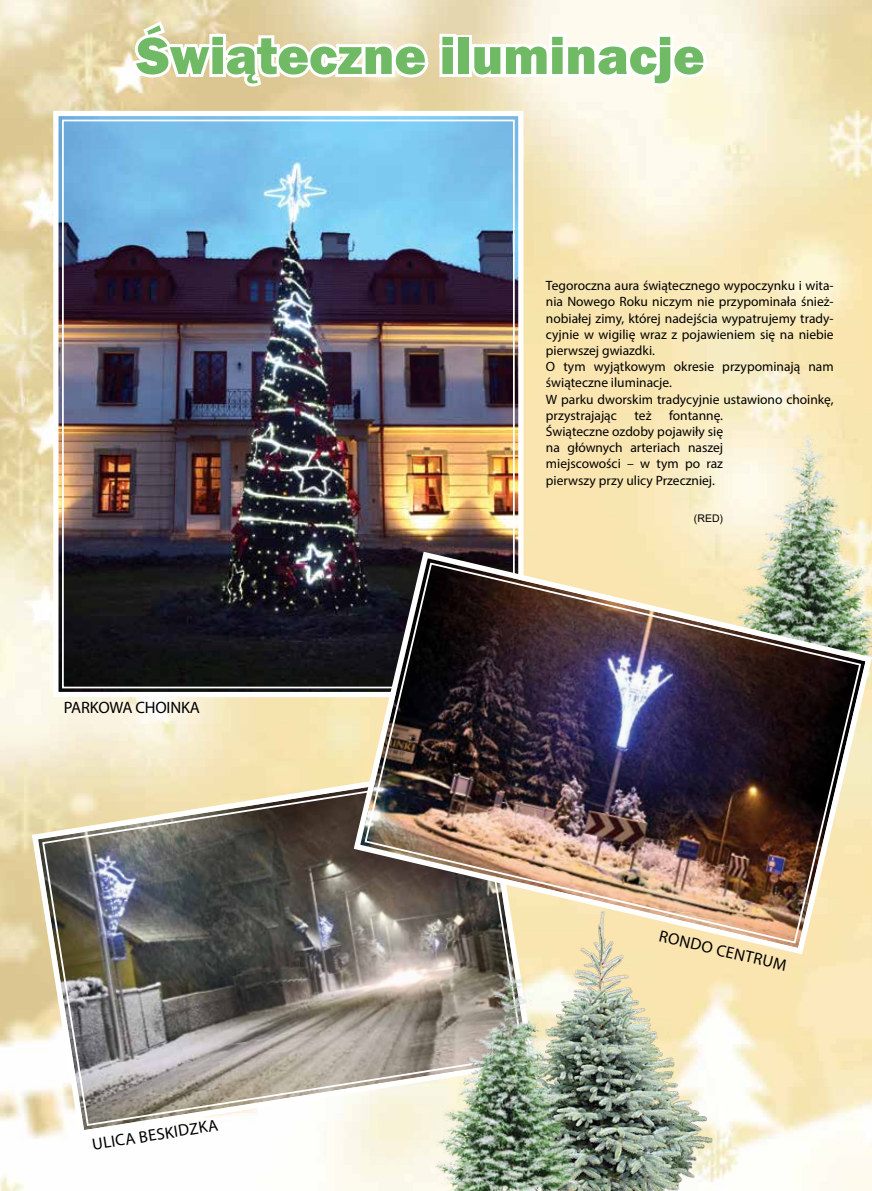
<style>
.page{position:relative;width:872px;height:1191px;background:#fff}
.page>*{position:absolute;margin:0;border:0;box-sizing:border-box;transform-origin:0 0}
.t1{font:800 54px "Franklin Gothic";color:#70b965}
.t2{font:16.5px "Myriad Pro";color:#000}
.t3{font:13.5px/16.2px "Myriad Pro";color:#000}
.t4{font:10.5px "Arial";color:#000}
</style>
<div class="page">
<img style="left:0;top:0;width:872px;height:1191px">
<img style="left:51px;top:108px;width:475px;height:592px">
<div style="left:62px;top:120px;width:453px;height:568px;border:2px solid #fff"></div>
<svg style="left:29px;top:759px;width:358px;height:380px"></svg>
<img style="left:41px;top:772px;width:470px;height:355px">
<img style="left:723px;top:416px;width:149px;height:132px">
<img style="left:350px;top:548px;width:522px;height:409px">
<img style="left:363px;top:561px;width:499px;height:383px">
<img style="left:511px;top:910px;width:204px;height:281px">
<img style="left:387px;top:964px;width:208px;height:227px">
<svg style="left:128px;top:17px;width:331px;height:75px"></svg>
<div style="left:455px;top:35px;width:17px;height:42px;border:6px solid #fff"></div>
<svg style="left:468px;top:31px;width:243px;height:58px"></svg>
<h1 class="t1" style="left:137px;top:21px;width:569px">Świąteczne iluminacje</h1>
<p class="t2" style="left:64px;top:697px;width:11px">parkowa</p>
<p class="t2" style="left:135px;top:697px;width:30px">choinka</p>
<p class="t2" style="left:137px;top:1127px;width:29px;rotate:-9deg">Beskidzka</p>
<p class="t2" style="left:91px;top:1134px;width:11px;rotate:-9deg">ulica</p>
<p class="t3" style="left:546px;top:277px;width:289px">Tegoroczna aura świątecznego wypoczynku i wita&shy;nia Nowego Roku niczym nie przypominała śnież&shy;nobiałej zimy, której nadejścia wypatrujemy trady&shy;cyjnie w wigilię wraz z pojawieniem się na niebie pierwszej gwiazdki.<br>O tym wyjątkowym okresie przypominają nam świąteczne iluminacje.<br>W parku dworskim tradycyjnie ustawiono choinkę, przystrajając</p>
<p class="t3" style="left:546px;top:407px;width:179px;text-indent:123px">fontannę.<br>Świąteczne ozdoby pojawiły się na głównych arteriach naszej miejscowości – w tym po raz pierwszy przy ulicy Przeczniej.</p>
<p class="t4" style="left:694px;top:511px;width:31px">(RED)</p>
<p class="t3" style="left:634px;top:407px;width:15px">też</p>
<p class="t2" style="left:661px;top:925px;width:11px;rotate:13deg">rondo</p>
<p class="t2" style="left:719px;top:939px;width:34px;rotate:13deg">Centrum</p>
</div>
